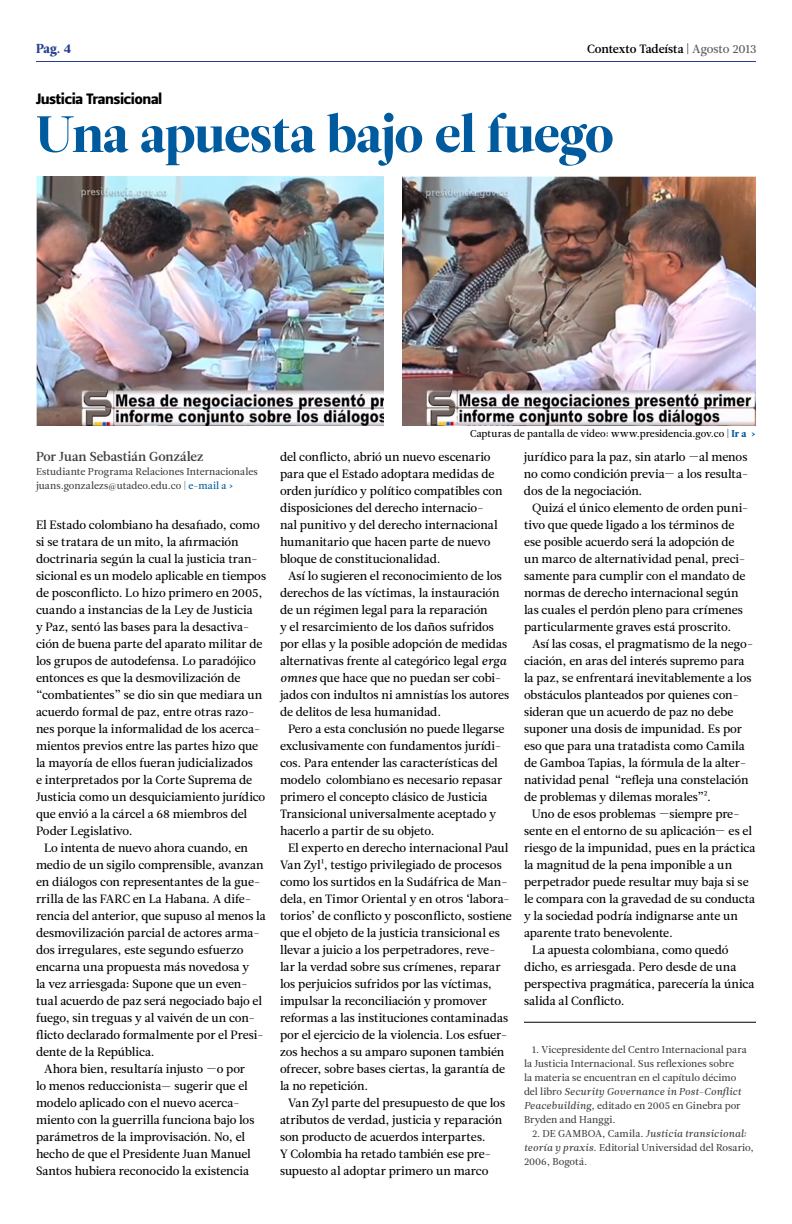
<style>
.page{position:relative;width:792px;height:1224px;background:#fff}
.page>*{position:absolute;margin:0;border:0;box-sizing:border-box;transform-origin:0 0}
.t1{font:51px "Leitura Display";letter-spacing:-.015em;color:#005b9e}
.t2{font:15px "Leitura Sans Grot 4";letter-spacing:.005em;color:#000}
.t3{font:13px "Leitura News Roman 3";color:#414042}
.t4{font:13px "Leitura News Roman 4";color:#25408f}
.t5{font:12px/17px "Leitura News Roman 2";letter-spacing:-.01em;color:#000}
.t6{font:12px "Leitura News Roman 3";letter-spacing:-.01em;color:#000}
.t7{font:10px/14px "Leitura News Roman 2";color:#414042}
.t8{font:10px "Leitura News Italic 2";letter-spacing:.01em;color:#414042}
.t9{font:10px "Leitura News Roman 2";color:#000}
.s1{font-family:"Leitura News Roman 2"}
.s2{font-family:"Leitura News Roman 2";color:#58595b}
.s3{color:#005b9e}
.s4{font-family:"Leitura News Roman 4";color:#005b9e}
.s5{font-family:"Leitura News Italic 2"}
.s6{font-family:"Leitura Roman 4";font-size:11px}
</style>
<div class="page">
<hr style="left:36px;top:61px;width:720px;height:1px;background:#25408f">
<hr style="left:524px;top:1022px;width:232px;height:1px;background:#000">
<img style="left:36px;top:177px;width:348px;height:248px">
<img style="left:402px;top:177px;width:354px;height:248px">
<p class="t4" style="left:36px;top:41px;width:37px">Pag. 4</p>
<p class="t6" style="left:587px;top:42px;width:171px">Contexto Tadeísta <span class="s1">|</span> <span class="s2">Agosto 2013</span></p>
<p class="t2" style="left:36px;top:90px;width:128px">Justicia Transicional</p>
<h1 class="t1" style="left:36px;top:104px;width:579px">Una apuesta bajo el fuego</h1>
<p class="t3" style="left:36px;top:449px;width:169px">Por Juan Sebastián González</p>
<p class="t7" style="left:36px;top:465px;width:223px">Estudiante Programa Relaciones Internacionales juans.gonzalezs@utadeo.edu.co | <span class="s3">e-mail a ›</span></p>
<p class="t5" style="left:36px;top:517px;width:225px">El Estado colombiano ha desafiado, como</p>
<p class="t5" style="left:36px;top:534px;width:204px">si se tratara de un mito, la afirmación</p>
<p class="t5" style="left:36px;top:551px;width:223px">doctrinaria según la cual la justicia tran-</p>
<p class="t5" style="left:36px;top:568px;width:232px">sicional es un modelo aplicable en tiempos</p>
<p class="t5" style="left:36px;top:585px;width:228px">de posconflicto. Lo hizo primero en 2005,</p>
<p class="t5" style="left:36px;top:602px;width:218px">cuando a instancias de la Ley de Justicia</p>
<p class="t5" style="left:36px;top:619px;width:215px">y Paz, sentó las bases para la desactiva-</p>
<p class="t5" style="left:36px;top:636px;width:228px">ción de buena parte del aparato militar de</p>
<p class="t5" style="left:36px;top:653px;width:221px">los grupos de autodefensa. Lo paradójico</p>
<p class="t5" style="left:36px;top:670px;width:206px">entonces es que la desmovilización de</p>
<p class="t5" style="left:36px;top:687px;width:228px">“combatientes” se dio sin que mediara un</p>
<p class="t5" style="left:36px;top:704px;width:221px">acuerdo formal de paz, entre otras razo-</p>
<p class="t5" style="left:36px;top:721px;width:226px">nes porque la informalidad de los acerca-</p>
<p class="t5" style="left:36px;top:738px;width:224px">mientos previos entre las partes hizo que</p>
<p class="t5" style="left:36px;top:755px;width:218px">la mayoría de ellos fueran judicializados</p>
<p class="t5" style="left:36px;top:772px;width:218px">e interpretados por la Corte Suprema de</p>
<p class="t5" style="left:36px;top:789px;width:231px">Justicia como un desquiciamiento jurídico</p>
<p class="t5" style="left:36px;top:806px;width:213px">que envió a la cárcel a 68 miembros del</p>
<p class="t5" style="left:36px;top:823px;width:98px">Poder Legislativo.</p>
<p class="t5" style="left:44px;top:840px;width:206px">Lo intenta de nuevo ahora cuando, en</p>
<p class="t5" style="left:36px;top:857px;width:229px">medio de un sigilo comprensible, avanzan</p>
<p class="t5" style="left:36px;top:874px;width:226px">en diálogos con representantes de la gue-</p>
<p class="t5" style="left:36px;top:891px;width:217px">rrilla de las FARC en La Habana. A dife-</p>
<p class="t5" style="left:36px;top:908px;width:231px">rencia del anterior, que supuso al menos la</p>
<p class="t5" style="left:36px;top:925px;width:225px">desmovilización parcial de actores arma-</p>
<p class="t5" style="left:36px;top:942px;width:209px">dos irregulares, este segundo esfuerzo</p>
<p class="t5" style="left:36px;top:959px;width:215px">encarna una propuesta más novedosa y</p>
<p class="t5" style="left:36px;top:976px;width:213px">la vez arriesgada: Supone que un even-</p>
<p class="t5" style="left:36px;top:993px;width:228px">tual acuerdo de paz será negociado bajo el</p>
<p class="t5" style="left:36px;top:1010px;width:221px">fuego, sin treguas y al vaivén de un con-</p>
<p class="t5" style="left:36px;top:1027px;width:229px">flicto declarado formalmente por el Presi-</p>
<p class="t5" style="left:36px;top:1044px;width:120px">dente de la República.</p>
<p class="t5" style="left:44px;top:1061px;width:203px">Ahora bien, resultaría injusto —o por</p>
<p class="t5" style="left:36px;top:1078px;width:213px">lo menos reduccionista- sugerir que el</p>
<p class="t5" style="left:36px;top:1095px;width:205px">modelo aplicado con el nuevo acerca-</p>
<p class="t5" style="left:36px;top:1112px;width:220px">miento con la guerrilla funciona bajo los</p>
<p class="t5" style="left:36px;top:1129px;width:211px">parámetros de la improvisación. No, el</p>
<p class="t5" style="left:36px;top:1146px;width:216px">hecho de que el Presidente Juan Manuel</p>
<p class="t5" style="left:36px;top:1163px;width:215px">Santos hubiera reconocido la existencia</p>
<p class="t9" style="left:470px;top:428px;width:287px">Capturas de pantalla de video: www.presidencia.gov.co | <span class="s4">Ir a ›</span></p>
<p class="t5" style="left:280px;top:449px;width:224px">del conflicto, abrió un nuevo escenario para que el Estado adoptara medidas de orden jurídico y político compatibles con disposiciones del derecho internacio&shy;nal punitivo y del derecho internacional humanitario que hacen parte de nuevo bloque de constitucionalidad.</p>
<p class="t5" style="left:280px;top:568px;width:231px;text-indent:8px">Así lo sugieren el reconocimiento de los derechos de las víctimas, la instauración de un régimen legal para la reparación<br>y el resarcimiento de los daños sufridos por ellas y la posible adopción de medidas alternativas frente al categórico legal <span class="s5">erga omnes</span> que hace que no puedan ser cobi&shy;jados con indultos ni amnistías los autores de delitos de lesa humanidad.</p>
<p class="t5" style="left:280px;top:721px;width:226px;text-indent:8px">Pero a esta conclusión no puede llegarse exclusivamente con fundamentos jurídi&shy;cos. Para entender las características del modelo colombiano es necesario repasar primero el concepto clásico de Justicia Transicional universalmente aceptado y hacerlo a partir de su objeto.</p>
<p class="t5" style="left:280px;top:840px;width:233px;text-indent:8px">El experto en derecho internacional Paul Van Zyl<span class="s6">1</span>, testigo privilegiado de procesos como los surtidos en la Sudáfrica de Man&shy;dela, en Timor Oriental y en otros ‘labora&shy;torios’ de conflicto y posconflicto, sostiene que el objeto de la justicia transicional es llevar a juicio a los perpetradores, reve&shy;lar la verdad sobre sus crímenes, reparar los perjuicios sufridos por las víctimas, impulsar la reconciliación y promover reformas a las instituciones contaminadas por el ejercicio de la violencia. Los esfuer&shy;zos hechos a su amparo suponen también ofrecer, sobre bases ciertas, la garantía de la no repetición.</p>
<p class="t5" style="left:280px;top:1095px;width:227px;text-indent:8px">Van Zyl parte del presupuesto de que los atributos de verdad, justicia y reparación son producto de acuerdos interpartes.<br>Y Colombia ha retado también ese pre&shy;supuesto al adoptar primero un marco</p>
<p class="t5" style="left:524px;top:449px;width:226px;text-align:justify">jurídico para la paz, sin atarlo —al menos no como condición previa— a los resulta&shy;dos de la negociación.</p>
<p class="t5" style="left:524px;top:500px;width:226px;text-indent:8px">Quizá el único elemento de orden puni&shy;tivo que quede ligado a los términos de ese posible acuerdo será la adopción de un marco de alternatividad penal, preci&shy;samente para cumplir con el mandato de normas de derecho internacional según las cuales el perdón pleno para crímenes particularmente graves está proscrito.</p>
<p class="t5" style="left:524px;top:636px;width:231px;text-indent:8px">Así las cosas, el pragmatismo de la nego&shy;ciación, en aras del interés supremo para la paz, se enfrentará inevitablemente a los obstáculos planteados por quienes con&shy;sideran que un acuerdo de paz no debe suponer una dosis de impunidad. Es por eso que para una tratadista como Camila de Gamboa Tapias, la fórmula de la alter&shy;natividad penal “refleja una constelación de problemas y dilemas morales”<span class="s6">2</span>.</p>
<p class="t5" style="left:532px;top:806px;width:209px">Uno de esos problemas —siempre pre-</p>
<p class="t5" style="left:524px;top:823px;width:230px">sente en el entorno de su aplicación— es el</p>
<p class="t5" style="left:524px;top:840px;width:233px">riesgo de la impunidad, pues en la práctica</p>
<p class="t5" style="left:524px;top:857px;width:210px">la magnitud de la pena imponible a un</p>
<p class="t5" style="left:524px;top:874px;width:226px">perpetrador puede resultar muy baja si se</p>
<p class="t5" style="left:524px;top:891px;width:233px">le compara con la gravedad de su conducta</p>
<p class="t5" style="left:524px;top:908px;width:215px">y la sociedad podría indignarse ante un</p>
<p class="t5" style="left:524px;top:925px;width:150px">aparente trato benevolente.</p>
<p class="t5" style="left:532px;top:942px;width:198px">La apuesta colombiana, como quedó</p>
<p class="t5" style="left:524px;top:959px;width:214px">dicho, es arriesgada. Pero desde de una</p>
<p class="t5" style="left:524px;top:976px;width:232px">perspectiva pragmática, parecería la única</p>
<p class="t5" style="left:524px;top:993px;width:102px">salida al Conflicto.</p>
<p class="t7" style="left:524px;top:1043px;width:224px;text-indent:8px">1. Vicepresidente del Centro Internacional para la Justicia Internacional. Sus reflexiones sobre<br>la materia se encuentran en el capítulo décimo</p>
<p class="t8" style="left:524px;top:1086px;width:219px"><span class="s1">del libro</span> Security Governance in Post-Conflict</p>
<p class="t7" style="left:524px;top:1099px;width:218px"><span class="s5">Peacebuilding</span>, editado en 2005 en Ginebra por<br>Bryden and Hanggi.</p>
<p class="t8" style="left:532px;top:1128px;width:216px"><span class="s1">2. DE GAMBOA, Camila.</span> Justicia transicional:</p>
<p class="t7" style="left:524px;top:1141px;width:232px"><span class="s5">teoría y praxis</span>. Editorial Universidad del Rosario,<br>2006, Bogotá.</p>
</div>
